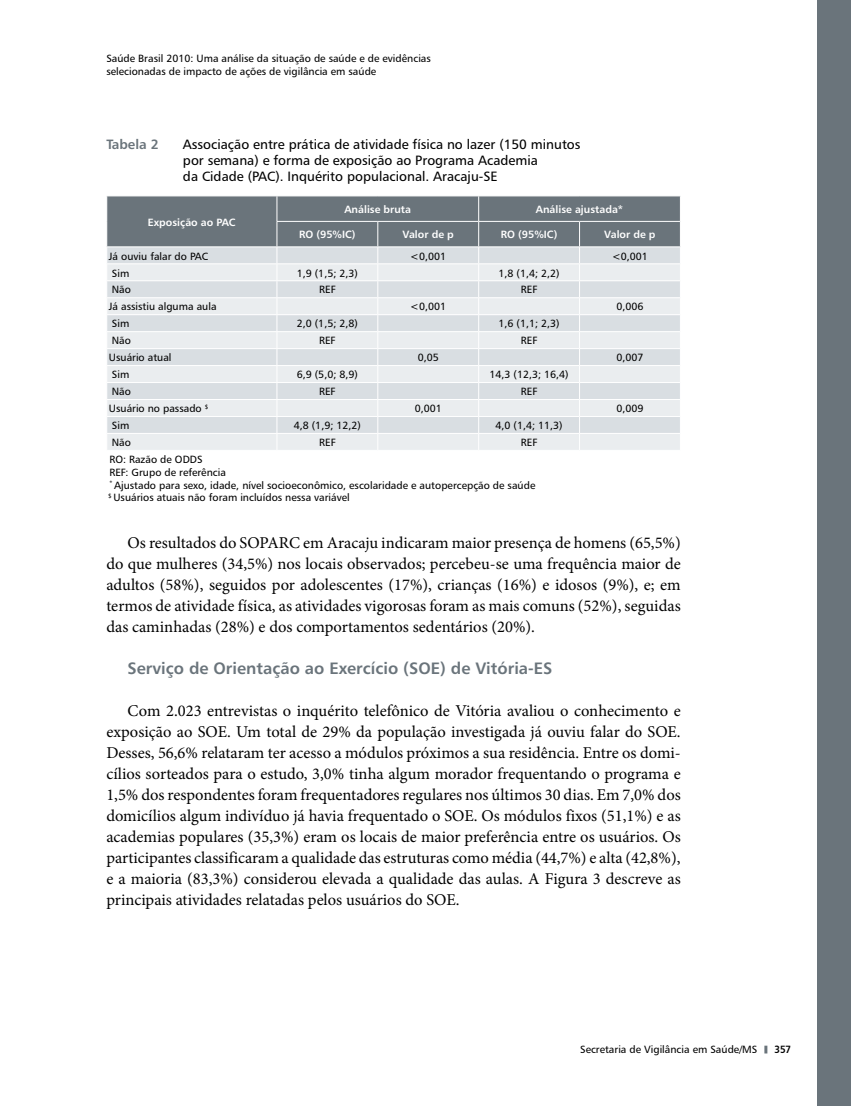
<style>
.page{position:relative;width:851px;height:1106px;background:#fff}
.page>*{position:absolute;margin:0;border:0;box-sizing:border-box;transform-origin:0 0}
.t1{font:16.5px/21px "Minion Pro";color:#000;text-align:justify}
.t2{font:16.5px "Humanist 777 BT Bold B";color:#6a747b}
.t3{font:13.5px/16.2px "Humanist 777 BT Roman B";color:#000}
.t4{font:13.5px "Humanist 777 BT Bold B";color:#6a747b}
.t5{font:10.5px/12.6px "Humanist 777 BT Roman B";color:#000}
.t6{font:10.5px "Humanist 777 BT Bold B";color:#fff}
.t7{font:10.5px "Humanist 777 BT Bold B";color:#000;scale:.9 1}
</style>
<div class="page">
<svg style="left:764px;top:1045px;width:3px;height:8px"></svg>
<div style="left:816px;top:0;width:34px;height:1106px;background:#6a747b"></div>
<svg style="left:106px;top:196px;width:575px;height:254px;background:#ccd1d4"></svg>
<p class="t5" style="left:106px;top:52px;width:326px">Saúde Brasil 2010: Uma análise da situação de saúde e de evidências selecionadas de impacto de ações de vigilância em saúde</p>
<p class="t4" style="left:106px;top:135px;width:54px">Tabela 2</p>
<p class="t3" style="left:183px;top:136px;width:399px">Associação entre prática de atividade física no lazer (150 minutos por semana) e forma de exposição ao Programa Academia<br>da Cidade (PAC). Inquérito populacional. Aracaju-SE</p>
<p class="t6" style="left:148px;top:215px;width:89px">Exposição ao PAC</p>
<p class="t6" style="left:344px;top:203px;width:68px">Análise bruta</p>
<p class="t6" style="left:536px;top:203px;width:89px">Análise ajustada*</p>
<p class="t6" style="left:299px;top:228px;width:58px">RO (95%IC)</p>
<p class="t6" style="left:402px;top:228px;width:53px">Valor de p</p>
<p class="t6" style="left:500px;top:228px;width:58px">RO (95%IC)</p>
<p class="t6" style="left:604px;top:228px;width:53px">Valor de p</p>
<p class="t5" style="left:109px;top:249px;width:101px">Já ouviu falar do PAC</p>
<p class="t5" style="left:410px;top:249px;width:37px">&lt;0,001</p>
<p class="t5" style="left:612px;top:249px;width:37px">&lt;0,001</p>
<p class="t5" style="left:112px;top:266px;width:19px">Sim</p>
<p class="t5" style="left:297px;top:266px;width:63px">1,9 (1,5; 2,3)</p>
<p class="t5" style="left:498px;top:266px;width:63px">1,8 (1,4; 2,2)</p>
<p class="t5" style="left:112px;top:283px;width:21px">Não</p>
<p class="t5" style="left:319px;top:283px;width:18px">REF</p>
<p class="t5" style="left:520px;top:283px;width:18px">REF</p>
<p class="t5" style="left:109px;top:300px;width:109px">Já assistiu alguma aula</p>
<p class="t5" style="left:410px;top:300px;width:37px">&lt;0,001</p>
<p class="t5" style="left:616px;top:300px;width:29px">0,006</p>
<p class="t5" style="left:112px;top:317px;width:19px">Sim</p>
<p class="t5" style="left:297px;top:317px;width:63px">2,0 (1,5; 2,8)</p>
<p class="t5" style="left:498px;top:317px;width:63px">1,6 (1,1; 2,3)</p>
<p class="t5" style="left:112px;top:334px;width:21px">Não</p>
<p class="t5" style="left:319px;top:334px;width:18px">REF</p>
<p class="t5" style="left:520px;top:334px;width:18px">REF</p>
<p class="t5" style="left:109px;top:351px;width:64px">Usuário atual</p>
<p class="t5" style="left:417px;top:351px;width:23px">0,05</p>
<p class="t5" style="left:616px;top:351px;width:29px">0,007</p>
<p class="t5" style="left:112px;top:368px;width:19px">Sim</p>
<p class="t5" style="left:297px;top:368px;width:63px">6,9 (5,0; 8,9)</p>
<p class="t5" style="left:489px;top:368px;width:81px">14,3 (12,3; 16,4)</p>
<p class="t5" style="left:112px;top:385px;width:21px">Não</p>
<p class="t5" style="left:319px;top:385px;width:18px">REF</p>
<p class="t5" style="left:520px;top:385px;width:18px">REF</p>
<p class="t5" style="left:109px;top:402px;width:101px">Usuário no passado <sup>$</sup></p>
<p class="t5" style="left:414px;top:402px;width:29px">0,001</p>
<p class="t5" style="left:616px;top:402px;width:29px">0,009</p>
<p class="t5" style="left:112px;top:419px;width:19px">Sim</p>
<p class="t5" style="left:294px;top:419px;width:69px">4,8 (1,9; 12,2)</p>
<p class="t5" style="left:495px;top:419px;width:69px">4,0 (1,4; 11,3)</p>
<p class="t5" style="left:112px;top:436px;width:21px">Não</p>
<p class="t5" style="left:319px;top:436px;width:18px">REF</p>
<p class="t5" style="left:520px;top:436px;width:18px">REF</p>
<p class="t5" style="left:108px;top:453px;width:428px">RO: Razão de ODDS<br>REF: Grupo de referência<br><sup>*</sup> Ajustado para sexo, idade, nível socioeconômico, escolaridade e autopercepção de saúde <sup>$</sup> Usuários atuais não foram incluídos nessa variável</p>
<p class="t1" style="left:106px;top:532px;width:576px;text-indent:21px">Os resultados do SOPARC em Aracaju indicaram maior presença de homens (65,5%) do que mulheres (34,5%) nos locais observados; percebeu-se uma frequência maior de adultos (58%), seguidos por adolescentes (17%), crianças (16%) e idosos (9%), e; em termos de atividade física, as atividades vigorosas foram as mais comuns (52%), seguidas das caminhadas (28%) e dos comportamentos sedentários (20%).</p>
<p class="t2" style="left:128px;top:657px;width:426px">Serviço de Orientação ao Exercício (SOE) de Vitória-ES</p>
<p class="t1" style="left:106px;top:700px;width:576px;text-indent:21px">Com 2.023 entrevistas o inquérito telefônico de Vitória avaliou o conhecimento e exposição ao SOE. Um total de 29% da população investigada já ouviu falar do SOE.<br>Desses, 56,6% relataram ter acesso a módulos próximos a sua residência. Entre os domi&shy;cílios sorteados para o estudo, 3,0% tinha algum morador frequentando o programa e 1,5% dos respondentes foram frequentadores regulares nos últimos 30 dias. Em 7,0% dos domicílios algum indivíduo já havia frequentado o SOE. Os módulos fixos (51,1%) e as academias populares (35,3%) eram os locais de maior preferência entre os usuários. Os participantes classificaram a qualidade das estruturas como média (44,7%) e alta (42,8%), e a maioria (83,3%) considerou elevada a qualidade das aulas. A Figura 3 descreve as principais atividades relatadas pelos usuários do SOE.</p>
<p class="t5" style="left:580px;top:1043px;width:179px">Secretaria de Vigilância em Saúde/MS</p>
<p class="t7" style="left:774px;top:1043px;width:20px">357</p>
</div>
